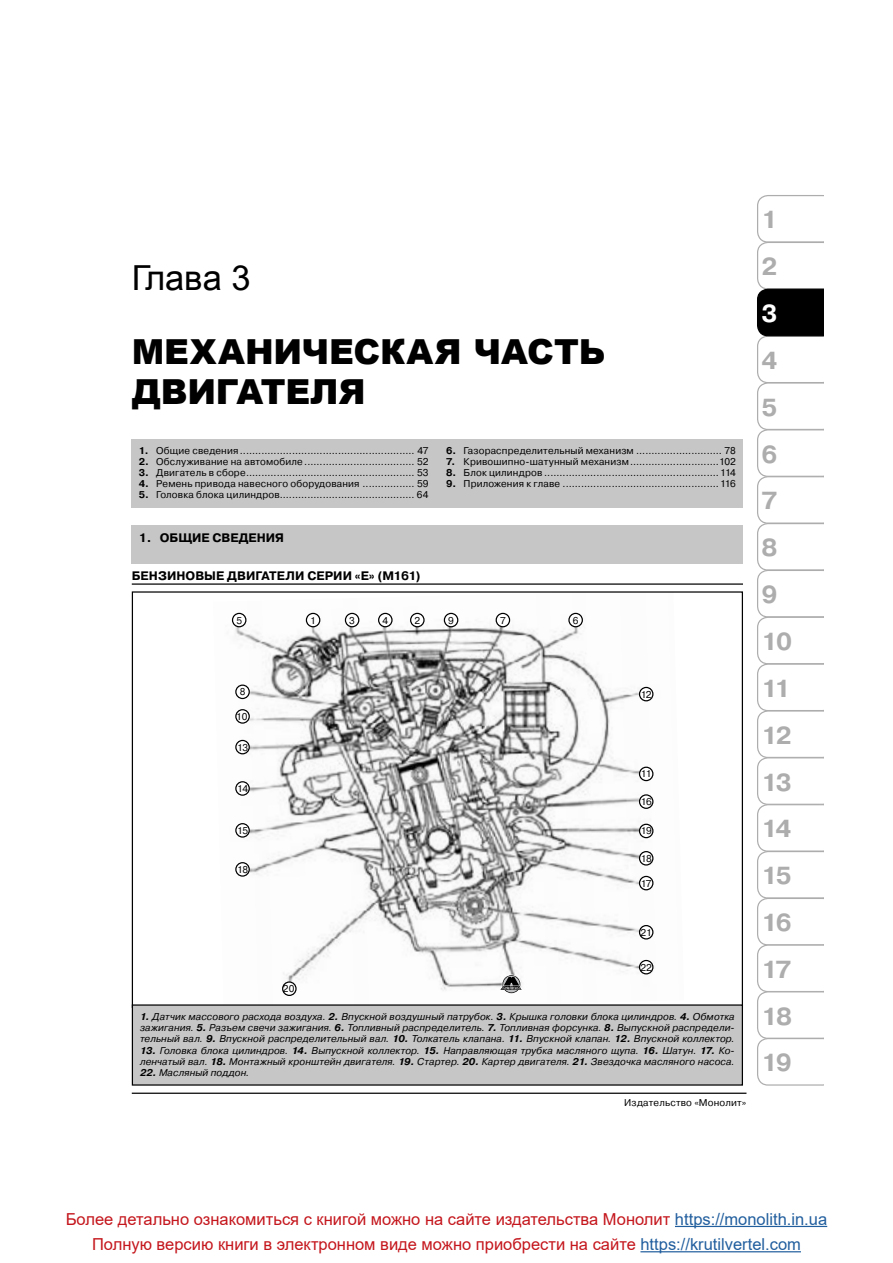
<style>
.page{position:relative;width:893px;height:1263px;background:#fff}
.page>*{position:absolute;margin:0;border:0;box-sizing:border-box;transform-origin:0 0}
.t1{font:900 34.5px/39.5px "Arial";letter-spacing:-.005em;color:#000}
.t2{font:34.5px "Arial";letter-spacing:-.005em;color:#000}
.t3{font:700 24.6px/46.8px "Pragmatica C";letter-spacing:-.07em;color:#adadad}
.t4{font:700 24.6px "Pragmatica C";color:#fff}
.t5{font:16.5px "Arial";color:#c4161c}
.t6{font:700 12.3px "Pragmatica C";color:#000}
.t7{font:9.9px "Pragmatica C";letter-spacing:.015em;color:#000}
.t8{font:italic 9.9px/11.1px "Pragmatica C";letter-spacing:.01em;color:#000;text-align:justify}
.s1{font-weight:700}
.s2{color:#215e9e}
</style>
<div class="page">
<hr style="left:132px;top:1092px;width:614px;height:2px;background:#000">
<svg style="left:757px;top:195px;width:67px;height:891px"></svg>
<div style="left:132px;top:439px;width:611px;height:69px;background:#c6c6c6"></div>
<div style="left:132px;top:525px;width:611px;height:38px;background:#c6c6c6"></div>
<hr style="left:132px;top:583px;width:611px;height:2px;background:#000">
<img style="left:231px;top:612px;width:423px;height:384px">
<div style="left:132px;top:1005px;width:610px;height:80px;background:#c6c6c6"></div>
<div style="left:306px;top:613px;width:14px;height:14px;background:#fff;border-radius:50%"></div>
<div style="left:306px;top:613px;width:14px;height:14px;border:1px solid #000;border-radius:50%"></div>
<div style="left:411px;top:613px;width:13px;height:14px;background:#fff;border-radius:50%"></div>
<div style="left:410px;top:613px;width:15px;height:14px;border:1px solid #000;border-radius:50%"></div>
<div style="left:345px;top:613px;width:14px;height:14px;background:#fff;border-radius:50%"></div>
<div style="left:345px;top:613px;width:14px;height:14px;border:1px solid #000;border-radius:50%"></div>
<div style="left:379px;top:613px;width:13px;height:14px;background:#fff;border-radius:50%"></div>
<div style="left:378px;top:613px;width:15px;height:14px;border:1px solid #000;border-radius:50%"></div>
<div style="left:233px;top:613px;width:13px;height:14px;background:#fff;border-radius:50%"></div>
<div style="left:232px;top:613px;width:14px;height:14px;border:1px solid #000;border-radius:50%"></div>
<div style="left:569px;top:613px;width:13px;height:14px;background:#fff;border-radius:50%"></div>
<div style="left:568px;top:613px;width:15px;height:14px;border:1px solid #000;border-radius:50%"></div>
<div style="left:496px;top:613px;width:14px;height:14px;background:#fff;border-radius:50%"></div>
<div style="left:496px;top:613px;width:14px;height:14px;border:1px solid #000;border-radius:50%"></div>
<svg style="left:236px;top:685px;width:13px;height:13px"></svg>
<div style="left:235px;top:684px;width:15px;height:15px;border:1px solid #000;border-radius:50%"></div>
<div style="left:444px;top:613px;width:14px;height:14px;background:#fff;border-radius:50%"></div>
<div style="left:444px;top:613px;width:14px;height:14px;border:1px solid #000;border-radius:50%"></div>
<svg style="left:236px;top:710px;width:13px;height:13px"></svg>
<div style="left:235px;top:709px;width:15px;height:15px;border:1px solid #000;border-radius:50%"></div>
<div style="left:639px;top:767px;width:14px;height:13px;background:#fff;border-radius:50%"></div>
<div style="left:639px;top:767px;width:14px;height:14px;border:1px solid #000;border-radius:50%"></div>
<div style="left:639px;top:687px;width:14px;height:14px;background:#fff;border-radius:50%"></div>
<div style="left:639px;top:687px;width:14px;height:14px;border:1px solid #000;border-radius:50%"></div>
<div style="left:236px;top:740px;width:13px;height:14px;background:#fff;border-radius:50%"></div>
<div style="left:235px;top:740px;width:15px;height:14px;border:1px solid #000;border-radius:50%"></div>
<svg style="left:236px;top:782px;width:13px;height:13px"></svg>
<div style="left:235px;top:781px;width:15px;height:15px;border:1px solid #000;border-radius:50%"></div>
<svg style="left:236px;top:824px;width:13px;height:13px"></svg>
<div style="left:235px;top:823px;width:15px;height:15px;border:1px solid #000;border-radius:50%"></div>
<div style="left:639px;top:795px;width:14px;height:13px;background:#fff;border-radius:50%"></div>
<div style="left:639px;top:794px;width:14px;height:15px;border:1px solid #000;border-radius:50%"></div>
<div style="left:639px;top:876px;width:14px;height:14px;background:#fff;border-radius:50%"></div>
<div style="left:639px;top:876px;width:14px;height:14px;border:1px solid #000;border-radius:50%"></div>
<div style="left:639px;top:852px;width:14px;height:13px;background:#fff;border-radius:50%"></div>
<div style="left:639px;top:851px;width:14px;height:14px;border:1px solid #000;border-radius:50%"></div>
<div style="left:639px;top:824px;width:14px;height:14px;background:#fff;border-radius:50%"></div>
<div style="left:639px;top:824px;width:14px;height:14px;border:1px solid #000;border-radius:50%"></div>
<svg style="left:283px;top:982px;width:13px;height:13px"></svg>
<div style="left:282px;top:981px;width:15px;height:15px;border:1px solid #000;border-radius:50%"></div>
<div style="left:639px;top:925px;width:14px;height:14px;background:#fff;border-radius:50%"></div>
<div style="left:639px;top:925px;width:14px;height:14px;border:1px solid #000;border-radius:50%"></div>
<div style="left:639px;top:960px;width:14px;height:14px;background:#fff;border-radius:50%"></div>
<div style="left:639px;top:960px;width:14px;height:14px;border:1px solid #000;border-radius:50%"></div>
<svg style="left:499px;top:974px;width:24px;height:20px"></svg>
<svg style="left:236px;top:863px;width:13px;height:13px"></svg>
<div style="left:235px;top:862px;width:15px;height:15px;border:1px solid #000;border-radius:50%"></div>
<hr style="left:640px;top:1251px;width:161px;height:1px;background:#215e9e">
<hr style="left:675px;top:1226px;width:152px;height:1px;background:#215e9e">
<h1 class="t2" style="left:132px;top:255px;width:120px">Глава 3</h1>
<h1 class="t1" style="left:132px;top:331px;width:475px">МЕХАНИЧЕСКАЯ ЧАСТЬ<br>ДВИГАТЕЛЯ</h1>
<p class="t7" style="left:139px;top:445px;width:291px"><span class="s1">1.</span> Общие сведения ......................................................... 47</p>
<p class="t7" style="left:139px;top:456px;width:291px"><span class="s1">2.</span> Обслуживание на автомобиле .................................... 52</p>
<p class="t7" style="left:139px;top:467px;width:291px"><span class="s1">3.</span> Двигатель в сборе ....................................................... 53</p>
<p class="t7" style="left:139px;top:478px;width:291px"><span class="s1">4.</span> Ремень привода навесного оборудования ................. 59</p>
<p class="t7" style="left:139px;top:489px;width:291px"><span class="s1">5.</span> Головка блока цилиндров............................................ 64</p>
<p class="t7" style="left:446px;top:445px;width:291px"><span class="s1">6.</span> Газораспределительный механизм ............................ 78</p>
<p class="t7" style="left:446px;top:456px;width:291px"><span class="s1">7.</span> Кривошипно-шатунный механизм .............................102</p>
<p class="t7" style="left:446px;top:467px;width:291px"><span class="s1">8.</span> Блок цилиндров ......................................................... 114</p>
<p class="t7" style="left:446px;top:478px;width:291px"><span class="s1">9.</span> Приложения к главе ................................................... 116</p>
<p class="t6" style="left:139px;top:531px;width:147px">1. ОБЩИЕ СВЕДЕНИЯ</p>
<p class="t6" style="left:132px;top:569px;width:290px">БЕНЗИНОВЫЕ ДВИГАТЕЛИ СЕРИИ «Е» (M161)</p>
<p class="t7" style="left:236px;top:615px;width:7px">5</p>
<p class="t7" style="left:310px;top:615px;width:7px">1</p>
<p class="t7" style="left:349px;top:615px;width:7px">3</p>
<p class="t7" style="left:382px;top:615px;width:7px">4</p>
<p class="t7" style="left:414px;top:615px;width:7px">2</p>
<p class="t7" style="left:500px;top:615px;width:7px">7</p>
<p class="t7" style="left:573px;top:615px;width:7px">6</p>
<p class="t7" style="left:448px;top:615px;width:7px">9</p>
<p class="t7" style="left:240px;top:686px;width:7px">8</p>
<p class="t7" style="left:236px;top:711px;width:13px">10</p>
<p class="t7" style="left:237px;top:742px;width:13px">13</p>
<p class="t7" style="left:237px;top:783px;width:13px">14</p>
<p class="t7" style="left:237px;top:825px;width:13px">15</p>
<p class="t7" style="left:237px;top:864px;width:13px">18</p>
<p class="t7" style="left:283px;top:983px;width:13px">20</p>
<p class="t7" style="left:641px;top:689px;width:12px">12</p>
<p class="t7" style="left:641px;top:768px;width:12px">11</p>
<p class="t7" style="left:641px;top:796px;width:13px">16</p>
<p class="t7" style="left:641px;top:825px;width:13px">19</p>
<p class="t7" style="left:641px;top:853px;width:13px">18</p>
<p class="t7" style="left:641px;top:878px;width:12px">17</p>
<p class="t7" style="left:641px;top:927px;width:13px">21</p>
<p class="t7" style="left:640px;top:962px;width:13px">22</p>
<p class="t8" style="left:140px;top:1011px;width:596px"><span class="s1">1.</span> Датчик массового расхода воздуха. <span class="s1">2.</span> Впускной воздушный патрубок. <span class="s1">3.</span> Крышка головки блока цилиндров. <span class="s1">4.</span> Обмотка зажигания. <span class="s1">5.</span> Разъем свечи зажигания. <span class="s1">6.</span> Топливный распределитель. <span class="s1">7.</span> Топливная форсунка. <span class="s1">8.</span> Выпускной распредели&shy;тельный вал. <span class="s1">9.</span> Впускной распределительный вал. <span class="s1">10.</span> Толкатель клапана. <span class="s1">11.</span> Впускной клапан. <span class="s1">12.</span> Впускной коллектор.</p>
<p class="t8" style="left:140px;top:1045px;width:596px"><span class="s1">13.</span> Головка блока цилиндров. <span class="s1">14.</span> Выпускной коллектор. <span class="s1">15.</span> Направляющая трубка масляного щупа. <span class="s1">16.</span> Шатун. <span class="s1">17.</span> Ко&shy;ленчатый вал. <span class="s1">18.</span> Монтажный кронштейн двигателя. <span class="s1">19.</span> Стартер. <span class="s1">20.</span> Картер двигателя. <span class="s1">21.</span> Звездочка масляного насоса.</p>
<p class="t8" style="left:140px;top:1067px;width:111px"><span class="s1">22.</span> Масляный поддон.</p>
<p class="t7" style="left:624px;top:1097px;width:124px">Издательство «Монолит»</p>
<h2 class="t3" style="left:761px;top:197px;width:18px">1<br>2</h2>
<h2 class="t4" style="left:761px;top:300px;width:18px">3</h2>
<h2 class="t3" style="left:761px;top:337px;width:32px">4<br>5<br>6<br>7<br>8<br>9<br>10<br>11<br>12<br>13<br>14<br>15<br>16<br>17<br>18<br>19</h2>
<h3 class="t5" style="left:66px;top:1207px;width:763px">Более детально ознакомиться с книгой можно на сайте издательства Монолит <span class="s2">https://monolith.in.ua</span></h3>
<h3 class="t5" style="left:92px;top:1233px;width:710px">Полную версию книги в электронном виде можно приобрести на сайте <span class="s2">https://krutilvertel.com</span></h3>
</div>
